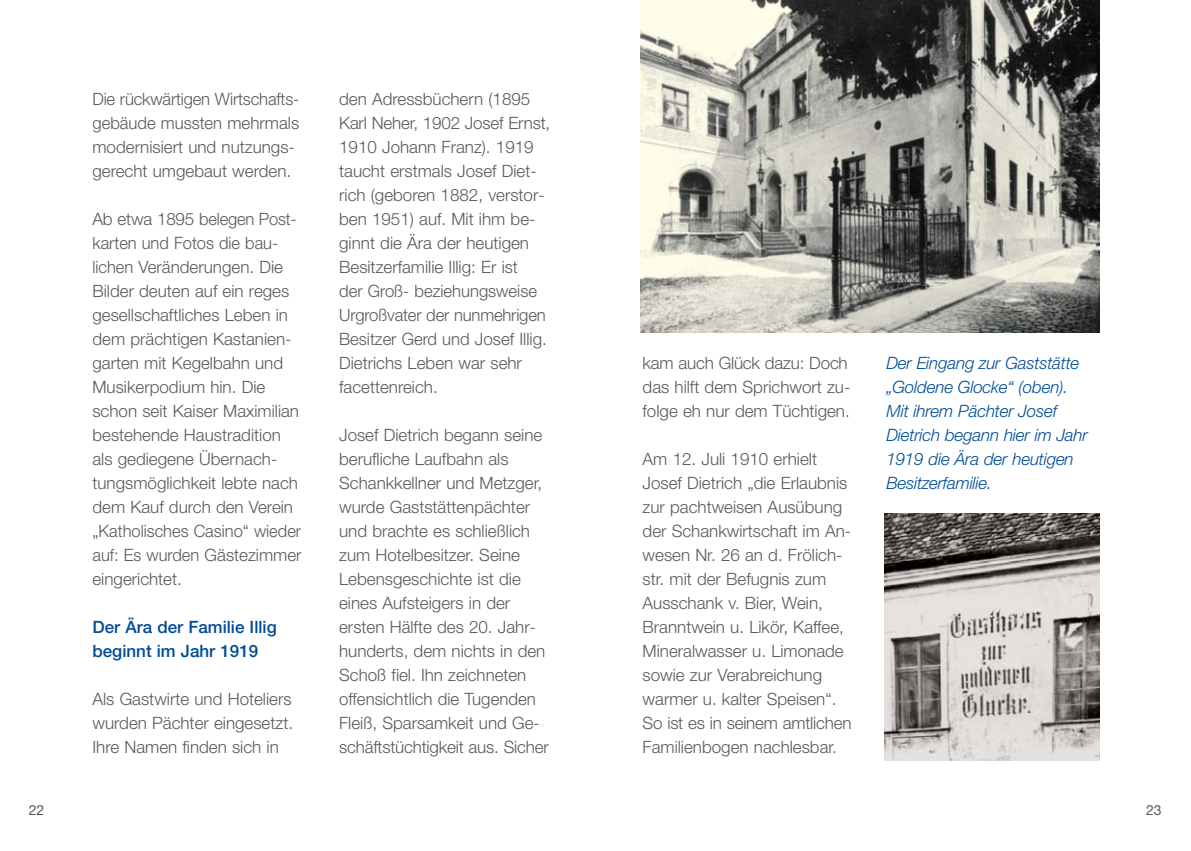
<style>
.page{position:relative;width:1191px;height:851px;background:#fff}
.page>*{position:absolute;margin:0;border:0;box-sizing:border-box;transform-origin:0 0}
.t1{font:300 17px/24px "Helvetica Neue";color:#58595a}
.t2{font:italic 300 17px/24px "Helvetica Neue";letter-spacing:-.01em;color:#004c98}
.t3{font:500 17px/24px "Helvetica Neue";color:#004c98}
.t4{font:14px "Helvetica Neue";color:#58595a}
</style>
<div class="page">
<img style="left:640px;top:0;width:460px;height:332px">
<img style="left:884px;top:513px;width:216px;height:247px">
<p class="t4" style="left:29px;top:805px;width:17px">22</p>
<p class="t1" style="left:92px;top:88px;width:208px">Die rückwärtigen Wirtschafts&shy;gebäude mussten mehrmals modernisiert und nutzungs&shy;gerecht umgebaut werden.</p>
<p class="t1" style="left:92px;top:208px;width:211px">Ab etwa 1895 belegen Post&shy;karten und Fotos die bau&shy;lichen Veränderungen. Die<br>Bilder deuten auf ein reges gesellschaftliches Leben in dem prächtigen Kastanien&shy;garten mit Kegelbahn und<br>Musikerpodium hin. Die schon seit Kaiser Maximilian bestehende Haustradition als gediegene Übernach&shy;tungsmöglichkeit lebte nach dem Kauf durch den Verein „Katholisches Casino“ wieder auf: Es wurden Gästezimmer eingerichtet.</p>
<p class="t3" style="left:92px;top:616px;width:186px">Der Ära der Familie Illig beginnt im Jahr 1919</p>
<p class="t1" style="left:92px;top:688px;width:202px;text-align:justify">Als Gastwirte und Hoteliers wurden Pächter eingesetzt.<br>Ihre Namen finden sich in</p>
<p class="t1" style="left:339px;top:88px;width:213px">den Adressbüchern (1895<br>Karl Neher, 1902 Josef Ernst,<br>1910 Johann Franz). 1919 taucht erstmals Josef Diet&shy;rich (geboren 1882, verstor&shy;ben 1951) auf. Mit ihm be&shy;ginnt die Ära der heutigen<br>Besitzerfamilie Illig: Er ist<br>der Groß- beziehungsweise<br>Urgroßvater der nunmehrigen<br>Besitzer Gerd und Josef Illig.<br>Dietrichs Leben war sehr facettenreich.</p>
<p class="t1" style="left:339px;top:424px;width:211px">Josef Dietrich begann seine berufliche Laufbahn als<br>Schankkellner und Metzger, wurde Gaststättenpächter und brachte es schließlich zum Hotelbesitzer. Seine<br>Lebensgeschichte ist die eines Aufsteigers in der ersten Hälfte des 20. Jahr&shy;hunderts, dem nichts in den<br>Schoß fiel. Ihn zeichneten offensichtlich die Tugenden<br>Fleiß, Sparsamkeit und Ge&shy;schäftstüchtigkeit aus. Sicher</p>
<p class="t1" style="left:642px;top:352px;width:209px">kam auch Glück dazu: Doch das hilft dem Sprichwort zu&shy;folge eh nur dem Tüchtigen.</p>
<p class="t1" style="left:642px;top:448px;width:210px">Am 12. Juli 1910 erhielt<br>Josef Dietrich „die Erlaubnis zur pachtweisen Ausübung der Schankwirtschaft im An&shy;wesen Nr. 26 an d. Frölich&shy;str. mit der Befugnis zum<br>Ausschank v. Bier, Wein,<br>Branntwein u. Likör, Kaffee,<br>Mineralwasser u. Limonade sowie zur Verabreichung warmer u. kalter Speisen“.<br>So ist es in seinem amtlichen<br>Familienbogen nachlesbar.</p>
<p class="t2" style="left:886px;top:352px;width:203px">Der Eingang zur Gaststätte „Goldene Glocke“ (oben).<br>Mit ihrem Pächter Josef<br>Dietrich begann hier im Jahr<br>1919 die Ära der heutigen<br>Besitzerfamilie.</p>
<p class="t4" style="left:1146px;top:805px;width:17px">23</p>
</div>
